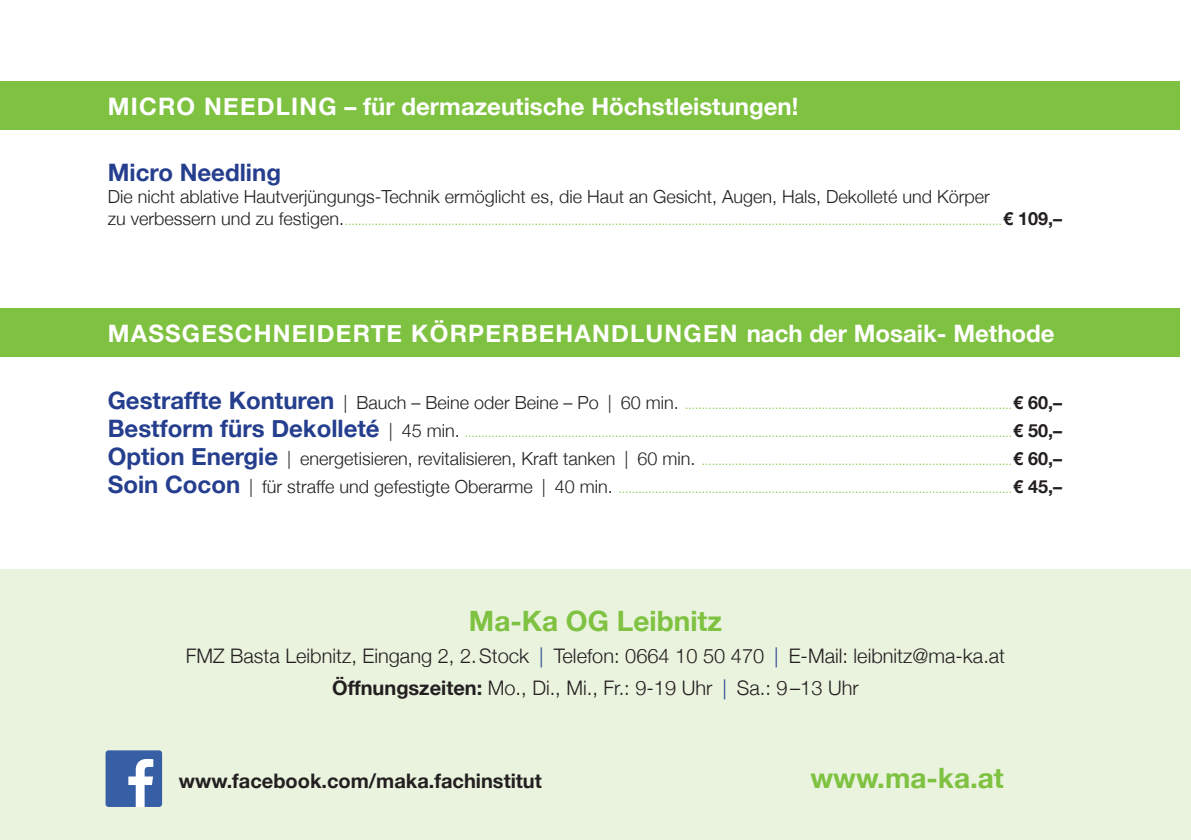
<style>
.page{position:relative;width:1191px;height:840px;background:#fff}
.page>*{position:absolute;margin:0;border:0;box-sizing:border-box;transform-origin:0 0}
.t1{font:700 28px "Helvetica Neue";color:#7fc241}
.t2{font:700 24px "Helvetica Neue";letter-spacing:.05em;color:#fff}
.t3{font:700 24px "Helvetica Neue";color:#fff}
.t4{font:700 24px "Helvetica Neue";color:#253f8e}
.t5{font:300 20px/32px "Helvetica Neue";color:#231f20;text-align:center}
.t6{font:700 20px "Helvetica Neue";color:#231f20}
.t7{font:300 18px "Helvetica Neue";color:#231f20}
.t8{font:300 12px "Helvetica Neue";color:#7fc241}
.s1{font-size:18px;color:#231f20}
.s2{font-weight:700;font-size:18px;color:#231f20}
.s3{font-weight:700;font-size:24px;color:#253f8e}
.s4{color:#253f8e}
.s5{font-weight:700}
</style>
<div class="page">
<div style="left:0;top:569px;width:1191px;height:270px;background:#e9f3de"></div>
<div style="left:0;top:81px;width:1179px;height:49px;background:#7fc241"></div>
<div style="left:0;top:308px;width:1179px;height:49px;background:#7fc241"></div>
<svg style="left:106px;top:750px;width:56px;height:56px"></svg>
<h2 class="t3" style="left:108px;top:91px;width:692px">MICRO NEEDLING – für dermazeutische Höchstleistungen!</h2>
<h2 class="t4" style="left:108px;top:158px;width:175px">Micro Needling</h2>
<h3 class="t7" style="left:108px;top:186px;width:883px">Die nicht ablative Hautverjüngungs-Technik ermöglicht es, die Haut an Gesicht, Augen, Hals, Dekolleté und Körper</h3>
<p class="t8" style="left:108px;top:214px;width:956px"><span class="s1">zu verbessern und zu festigen.</span>.....................................................................................................................................................................................................<span class="s2">€ 109,–</span></p>
<h2 class="t2" style="left:108px;top:318px;width:948px">MASSGESCHNEIDERTE KÖRPERBEHANDLUNGEN nach der Mosaik- Methode</h2>
<p class="t8" style="left:108px;top:397px;width:956px"><span class="s3">Gestraffte Konturen</span> <span class="s1">| Bauch – Beine oder Beine – Po | 60 min.</span> ..................................................................................................<span class="s2">€ 60,–</span></p>
<p class="t8" style="left:108px;top:425px;width:956px"><span class="s3">Bestform fürs Dekolleté</span> <span class="s1">| 45 min.</span> ....................................................................................................................................................................<span class="s2">€ 50,–</span></p>
<p class="t8" style="left:108px;top:453px;width:956px"><span class="s3">Option Energie</span> <span class="s1">| energetisieren, revitalisieren, Kraft tanken | 60 min.</span> .............................................................................................<span class="s2">€ 60,–</span></p>
<p class="t8" style="left:108px;top:481px;width:956px"><span class="s3">Soin Cocon</span> <span class="s1">| für straffe und gefestigte Oberarme | 40 min.</span> ......................................................................................................................<span class="s2">€ 45,–</span></p>
<h1 class="t1" style="left:469px;top:603px;width:254px">Ma-Ka OG Leibnitz</h1>
<h3 class="t5" style="left:186px;top:639px;width:821px">FMZ Basta Leibnitz, Eingang 2, 2.Stock <span class="s4">|</span> Telefon: 0664 10 50 470 <span class="s4">|</span> E-Mail: leibnitz@ma-ka.at<br><span class="s5">Öffnungszeiten:</span> Mo., Di., Mi., Fr.: 9-19 Uhr <span class="s4">|</span> Sa.: 9–13 Uhr</h3>
<h3 class="t6" style="left:179px;top:768px;width:364px">www.facebook.com/maka.fachinstitut</h3>
<h1 class="t1" style="left:810px;top:760px;width:195px">www.ma-ka.at</h1>
</div>
